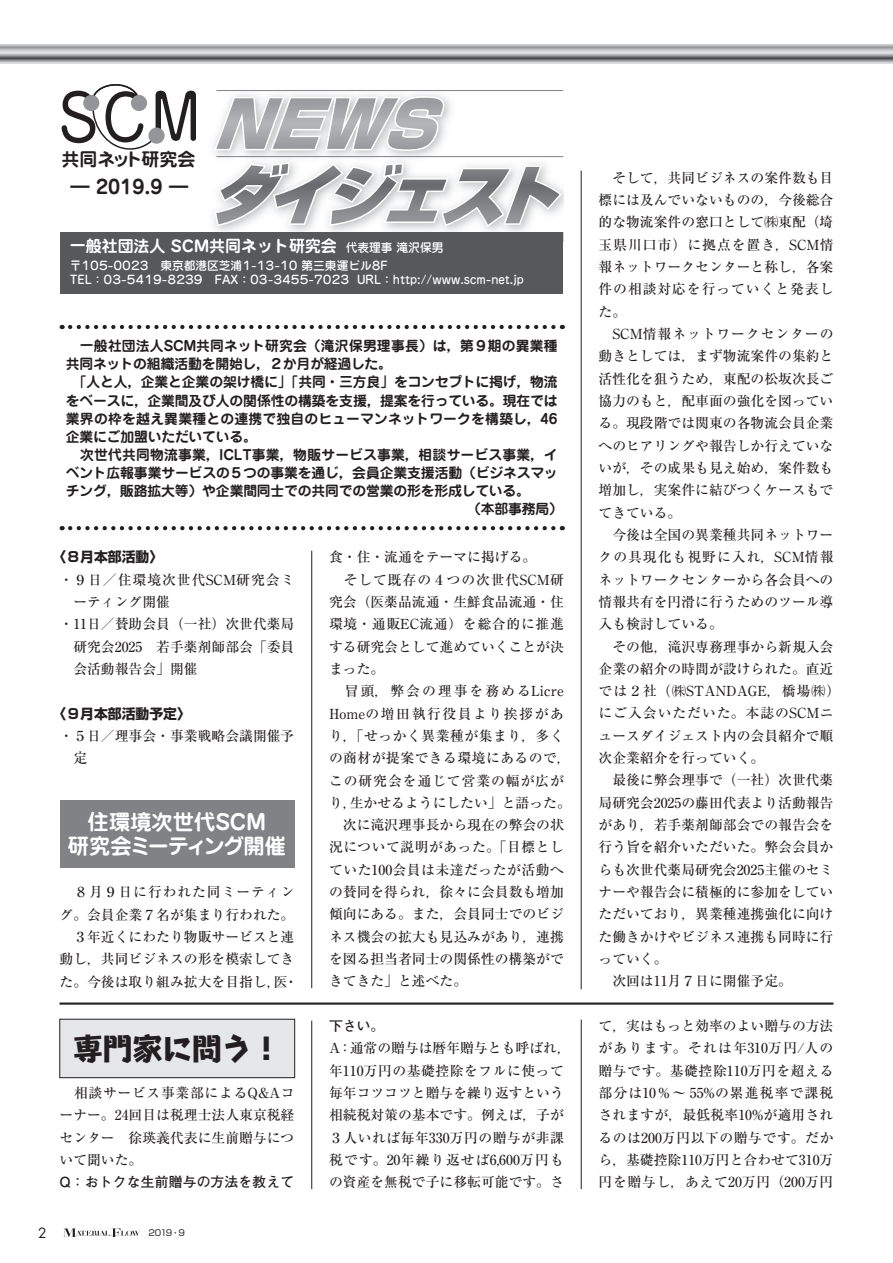
<style>
.page{position:relative;width:893px;height:1263px;background:#fff}
.page>*{position:absolute;margin:0;border:0;box-sizing:border-box;transform-origin:0 0}
.t1{font:800 29.7px "Take Std";color:#231f20}
.t2{font:700 21.3px/24.5px "Jun 501 Pro";color:#fff;text-align:center}
.t3{font:700 19.2px "Jun 501 Pro";color:#231f20}
.t4{font:700 18px "G Jun 501";color:#231f20}
.t5{font:700 16.05px "G Jun 501";color:#fff}
.t6{font:500 13.8px/22.4px "Ryumin Pr 6";color:#231f20}
.t7{font:700 13.8px "Jun 501 Pro";letter-spacing:-.005em;color:#231f20}
.t8{font:700 13.8px "Jun 501 Pro";letter-spacing:.015em;color:#231f20}
.t9{font:700 13.8px "Futo Go B101 Pr 6";letter-spacing:.01em;color:#231f20}
.t10{font:700 13.8px "Shin Go Pr 6";color:#231f20}
.t11{font:500 13.8px "Ryumin Pr 6";letter-spacing:.07em;color:#231f20}
.t12{font:13.8px "Futura";color:#231f20}
.t13{font:500 11.7px/14.1px "G Jun 34";color:#fff}
.t14{font:8.55px "Shin Go Pro";color:#231f20}
.s1{font-family:"G Jun 34";font-weight:500;font-size:11.7px}
</style>
<div class="page">
<svg style="left:0;top:45px;width:893px;height:19px;background:#aaabad"></svg>
<svg style="left:63px;top:1228px;width:77px;height:9px"></svg>
<hr style="left:581px;top:171px;width:1px;height:818px;background:#231f20">
<div style="left:60px;top:232px;width:503px;height:61px;background:#57585a"></div>
<svg style="left:62px;top:84px;width:134px;height:66px"></svg>
<div style="left:83px;top:95px;width:16px;height:16px;background:#939598;border-radius:50%"></div>
<div style="left:148px;top:128px;width:17px;height:16px;background:#939598;border-radius:50%"></div>
<div style="left:131px;top:95px;width:16px;height:16px;background:#939598;border-radius:50%"></div>
<img style="left:204px;top:238px;width:131px;height:4px">
<img style="left:348px;top:242px;width:95px;height:1px">
<svg style="left:212px;top:90px;width:352px;height:139px"></svg>
<div style="left:60px;top:800px;width:234px;height:68px;background:#808285"></div>
<hr style="left:311px;top:551px;width:1px;height:437px;background:#231f20">
<hr style="left:311px;top:1020px;width:1px;height:169px;background:#231f20">
<hr style="left:581px;top:1019px;width:1px;height:170px;background:#231f20">
<svg style="left:70px;top:325px;width:493px;height:4px"></svg>
<svg style="left:70px;top:526px;width:493px;height:4px"></svg>
<div style="left:60px;top:1019px;width:235px;height:59px;background:#e6e7e9"></div>
<div style="left:60px;top:1019px;width:235px;height:59px;border:1px solid #231f20"></div>
<hr style="left:60px;top:1002px;width:773px;height:3px;background:#231f20">
<h3 class="t4" style="left:62px;top:147px;width:135px">共同ネット研究会</h3>
<h3 class="t3" style="left:71px;top:172px;width:119px">― 2019.9 ―</h3>
<p class="t5" style="left:70px;top:234px;width:375px">一般社団法人 SCM共同ネット研究会 <span class="s1">代表理事 滝沢保男</span></p>
<p class="t13" style="left:70px;top:258px;width:456px">〒105-0023　東京都港区芝浦1-13-10 第三東運ビル8F<br>TEL：03-5419-8239 FAX：03-3455-7023 URL：http://www.scm-net.jp</p>
<p class="t7" style="left:66px;top:335px;width:493px">　一般社団法人SCM共同ネット研究会（滝沢保男理事長）は，第９期の異業種</p>
<p class="t7" style="left:66px;top:353px;width:328px">共同ネットの組織活動を開始し，２か月が経過した。</p>
<p class="t7" style="left:66px;top:371px;width:493px">　「人と人，企業と企業の架け橋に」「共同・三方良」をコンセプトに掲げ，物流</p>
<p class="t7" style="left:66px;top:389px;width:493px">をベースに，企業間及び人の関係性の構築を支援，提案を行っている。現在では</p>
<p class="t7" style="left:66px;top:407px;width:493px">業界の枠を越え異業種との連携で独自のヒューマンネットワークを構築し，46</p>
<p class="t7" style="left:66px;top:425px;width:192px">企業にご加盟いただいている。</p>
<p class="t8" style="left:66px;top:444px;width:493px">　次世代共同物流事業，ICLT事業，物販サービス事業，相談サービス事業，イ</p>
<p class="t7" style="left:66px;top:462px;width:493px">ベント広報事業サービスの５つの事業を通じ，会員企業支援活動（ビジネスマッ</p>
<p class="t7" style="left:66px;top:480px;width:466px">チング，販路拡大等）や企業間同士での共同での営業の形を形成している。</p>
<p class="t7" style="left:467px;top:498px;width:98px">（本部事務局）</p>
<p class="t10" style="left:53px;top:546px;width:112px">〈８月本部活動〉</p>
<p class="t11" style="left:60px;top:569px;width:236px">・ ９日／住環境次世代SCM研究会ミ</p>
<p class="t6" style="left:73px;top:590px;width:98px">ーティング開催</p>
<p class="t6" style="left:60px;top:612px;width:236px">・ 11日／賛助会員（一社）次世代薬局</p>
<p class="t6" style="left:73px;top:635px;width:223px">研究会2025　若手薬剤師部会「委員</p>
<p class="t6" style="left:73px;top:657px;width:126px">会活動報告会」開催</p>
<p class="t10" style="left:53px;top:702px;width:140px">〈９月本部活動予定〉</p>
<p class="t6" style="left:73px;top:724px;width:223px;text-indent:-14px">・ ５日／理事会・事業戦略会議開催予定</p>
<h2 class="t2" style="left:68px;top:808px;width:220px">住環境次世代SCM<br>研究会ミーティング開催</h2>
<p class="t6" style="left:60px;top:880px;width:240px">　８月９日に行われた同ミーティング。会員企業７名が集まり行われた。　３年近くにわたり物販サービスと連動し，共同ビジネスの形を模索してきた。今後は取り組み拡大を目指し，医・</p>
<h1 class="t1" style="left:73px;top:1025px;width:210px">専門家に問う！</h1>
<p class="t6" style="left:60px;top:1081px;width:236px;text-align:justify">　相談サービス事業部によるQ&amp;Aコーナー。24回目は税理士法人東京税経センター　徐瑛義代表に生前贈与について聞いた。</p>
<p class="t9" style="left:60px;top:1171px;width:236px">Q：おトクな生前贈与の方法を教えて</p>
<p class="t12" style="left:38px;top:1223px;width:10px">2</p>
<p class="t14" style="left:148px;top:1226px;width:38px">2019・9</p>
<p class="t6" style="left:329px;top:545px;width:243px">食・住・流通をテーマに掲げる。<br>　そして既存の４つの次世代SCM研究会（医薬品流通・生鮮食品流通・住環境・通販EC流通）を総合的に推進する研究会として進めていくことが決まった。<br>　冒頭，弊会の理事を務めるLicre<br>Homeの増田執行役員より挨拶があり，「せっかく異業種が集まり，多くの商材が提案できる環境にあるので，この研究会を通じて営業の幅が広がり，生かせるようにしたい」と語った。　次に滝沢理事長から現在の弊会の状況について説明があった。「目標としていた100会員は未達だったが活動への賛同を得られ，徐々に会員数も増加傾向にある。また，会員同士でのビジネス機会の拡大も見込みがあり，連携を図る担当者同士の関係性の構築ができてきた」と述べた。</p>
<p class="t9" style="left:329px;top:1015px;width:57px">下さい。</p>
<p class="t6" style="left:329px;top:1036px;width:243px">A：通常の贈与は暦年贈与とも呼ばれ，年110万円の基礎控除をフルに使って毎年コツコツと贈与を繰り返すという相続税対策の基本です。例えば，子が<br>３人いれば毎年330万円の贈与が非課税です。20年繰り返せば6,600万円もの資産を無税で子に移転可能です。さ</p>
<p class="t6" style="left:598px;top:166px;width:243px">　そして，共同ビジネスの案件数も目標には及んでいないものの，今後総合的な物流案件の窓口として㈱東配（埼玉県川口市）に拠点を置き，SCM情報ネットワークセンターと称し，各案件の相談対応を行っていくと発表した。<br>　SCM情報ネットワークセンターの動きとしては，まず物流案件の集約と活性化を狙うため，東配の松坂次長ご協力のもと，配車面の強化を図っている。現段階では関東の各物流会員企業へのヒアリングや報告しか行えていないが，その成果も見え始め，案件数も増加し，実案件に結びつくケースもでてきている。<br>　今後は全国の異業種共同ネットワークの具現化も視野に入れ，SCM情報ネットワークセンターから各会員への情報共有を円滑に行うためのツール導入も検討している。<br>　その他，滝沢専務理事から新規入会企業の紹介の時間が設けられた。直近では２社（㈱STANDAGE，橋場㈱）にご入会いただいた。本誌のSCMニュースダイジェスト内の会員紹介で順次企業紹介を行っていく。<br>　最後に弊会理事で（一社）次世代薬局研究会2025の藤田代表より活動報告があり，若手薬剤師部会での報告会を行う旨を紹介いただいた。弊会会員からも次世代薬局研究会2025主催のセミナーや報告会に積極的に参加をしていただいており，異業種連携強化に向けた働きかけやビジネス連携も同時に行っていく。<br>　次回は11月７日に開催予定。</p>
<p class="t6" style="left:598px;top:1014px;width:236px;text-align:justify">て，実はもっと効率のよい贈与の方法があります。それは年310万円/人の贈与です。基礎控除110万円を超える部分は10％～ 55%の累進税率で課税されますが，最低税率10%が適用されるのは200万円以下の贈与です。だから，基礎控除110万円と合わせて310万円を贈与し，あえて20万円（200万円</p>
</div>
